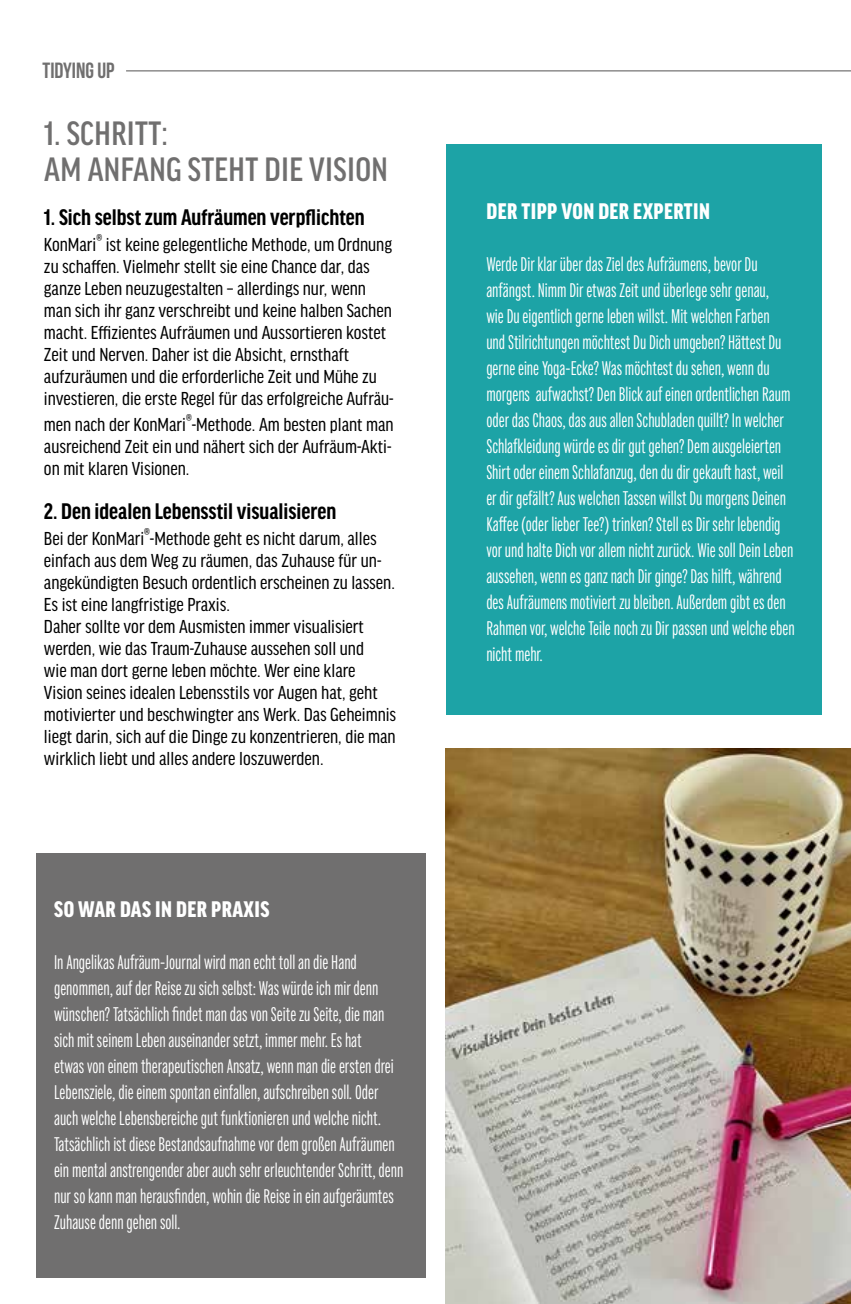
<style>
.page{position:relative;width:851px;height:1304px;background:#fff}
.page>*{position:absolute;margin:0;border:0;box-sizing:border-box;transform-origin:0 0}
.t1{font:500 condensed 36px/36px "Good Headline Pro";letter-spacing:.01em;color:#706f6f}
.t2{font:700 condensed 24px "Good Headline Pro";color:#000}
.t3{font:900 condensed 24px "Good Headline Pro";letter-spacing:.02em;color:#fff}
.t4{font:22px "Bebas Neue";color:#706f6f}
.t5{font:20px/26px "Fairweather";color:#fff}
.t6{font:condensed 20px/22px "Good Headline Pro";color:#000}
.s1{font-weight:500;font-size:24px;color:#424242}
</style>
<div class="page">
<hr style="left:126px;top:70px;width:724px;height:1px;background:#706f6f">
<img style="left:445px;top:748px;width:405px;height:556px">
<div style="left:36px;top:853px;width:389px;height:425px;background:#706f6f"></div>
<div style="left:446px;top:144px;width:375px;height:570px;background:#1da3a6"></div>
<p class="t4" style="left:43px;top:58px;width:73px">Tidying up</p>
<h1 class="t1" style="left:44px;top:116px;width:345px">1. SCHRITT:<br>AM ANFANG STEHT DIE VISION</h1>
<p class="t2" style="left:44px;top:206px;width:322px">1. Sich selbst zum Aufräumen verpflichten</p>
<p class="t6" style="left:44px;top:233px;width:351px">KonMari<span class="s1">®</span> ist keine gelegentliche Methode, um Ordnung zu schaffen. Vielmehr stellt sie eine Chance dar, das ganze Leben neuzugestalten – allerdings nur, wenn man sich ihr ganz verschreibt und keine halben Sachen macht. Effizientes Aufräumen und Aussortieren kostet Zeit und Nerven. Daher ist die Absicht, ernsthaft aufzuräumen und die erforderliche Zeit und Mühe zu investieren, die erste Regel für das erfolgreiche Aufräu-</p>
<p class="t6" style="left:44px;top:413px;width:351px;text-align:justify">men nach der KonMari<span class="s1">®</span>-Methode. Am besten plant man ausreichend Zeit ein und nähert sich der Aufräum-Akti&shy;on mit klaren Visionen.</p>
<p class="t2" style="left:44px;top:500px;width:294px">2. Den idealen Lebensstil visualisieren</p>
<p class="t6" style="left:44px;top:527px;width:354px">Bei der KonMari<span class="s1">®</span>-Methode geht es nicht darum, alles einfach aus dem Weg zu räumen, das Zuhause für un&shy;angekündigten Besuch ordentlich erscheinen zu lassen.<br>Es ist eine langfristige Praxis.<br>Daher sollte vor dem Ausmisten immer visualisiert werden, wie das Traum-Zuhause aussehen soll und<br>wie man dort gerne leben möchte. Wer eine klare Vision seines idealen Lebensstils vor Augen hat, geht motivierter und beschwingter ans Werk. Das Geheimnis liegt darin, sich auf die Dinge zu konzentrieren, die man wirklich liebt und alles andere loszuwerden.</p>
<p class="t3" style="left:54px;top:898px;width:217px">SO WAR DAS IN DER PRAXIS</p>
<p class="t5" style="left:54px;top:949px;width:351px">In Angelikas Aufräum-Journal wird man echt toll an die Hand genommen, auf der Reise zu sich selbst: Was würde ich mir denn wünschen? Tatsächlich findet man das von Seite zu Seite, die man sich mit seinem Leben auseinander setzt, immer mehr. Es hat<br>etwas von einem therapeutischen Ansatz, wenn man die ersten drei Lebensziele, die einem spontan einfallen, aufschreiben soll. Oder auch welche Lebensbereiche gut funktionieren und welche nicht.<br>Tatsächlich ist diese Bestandsaufnahme vor dem großen Aufräumen ein mental anstrengender aber auch sehr erleuchtender Schritt, denn nur so kann man herausfinden, wohin die Reise in ein aufgeräumtes Zuhause denn gehen soll.</p>
<p class="t3" style="left:486px;top:200px;width:225px">DER TIPP VON DER EXPERTIN</p>
<p class="t5" style="left:486px;top:251px;width:310px">Werde Dir klar über das Ziel des Aufräumens, bevor Du anfängst. Nimm Dir etwas Zeit und überlege sehr genau,<br>wie Du eigentlich gerne leben willst. Mit welchen Farben<br>und Stilrichtungen möchtest Du Dich umgeben? Hättest Du gerne eine Yoga-Ecke? Was möchtest du sehen, wenn du morgens aufwachst? Den Blick auf einen ordentlichen Raum oder das Chaos, das aus allen Schubladen quillt? In welcher Schlafkleidung würde es dir gut gehen? Dem ausgeleierten Shirt oder einem Schlafanzug, den du dir gekauft hast, weil er dir gefällt? Aus welchen Tassen willst Du morgens Deinen Kaffee (oder lieber Tee?) trinken? Stell es Dir sehr lebendig vor und halte Dich vor allem nicht zurück. Wie soll Dein Leben aussehen, wenn es ganz nach Dir ginge? Das hilft, während des Aufräumens motiviert zu bleiben. Außerdem gibt es den Rahmen vor, welche Teile noch zu Dir passen und welche eben nicht mehr.</p>
</div>
